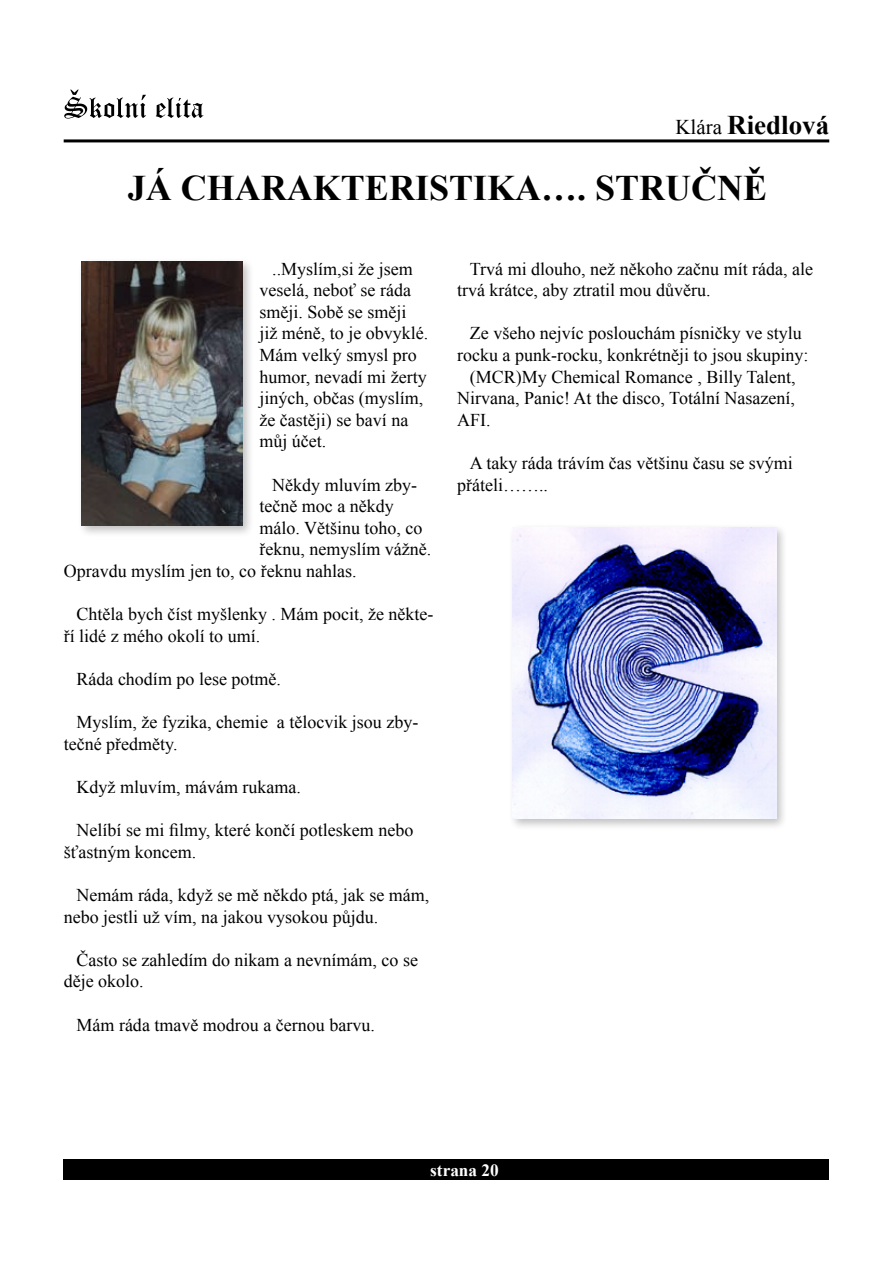
<style>
.page{position:relative;width:893px;height:1263px;background:#fff}
.page>*{position:absolute;margin:0;border:0;box-sizing:border-box;transform-origin:0 0}
.t1{font:700 36px "Times New Roman";color:#000}
.t2{font:700 27px "Times New Roman";color:#000}
.t3{font:18px/21.6px "Times New Roman";color:#000}
.t4{font:700 17.25px "Times New Roman";color:#fff}
.s1{font-weight:400;font-size:21px}
</style>
<div class="page">
<hr style="left:64px;top:139px;width:765px;height:3px;background:#000">
<svg style="left:64px;top:90px;width:139px;height:29px"></svg>
<div style="left:64px;top:1159px;width:765px;height:21px;background:#000"></div>
<div style="left:78px;top:257px;width:183px;height:287px;background:#000;opacity:.25"></div>
<img style="left:82px;top:261px;width:160px;height:264px">
<div style="left:508px;top:523px;width:287px;height:314px;background:#000;opacity:.25"></div>
<img style="left:512px;top:527px;width:264px;height:291px">
<h2 class="t2" style="left:675px;top:107px;width:155px"><span class="s1">Klára</span> Riedlová</h2>
<h1 class="t1" style="left:128px;top:163px;width:641px">JÁ CHARAKTERISTIKA…. STRUČNĚ</h1>
<p class="t3" style="left:259px;top:257px;width:170px;text-indent:13px">..Myslím,si že jsem veselá, neboť se ráda směji. Sobě se směji již méně, to je obvyklé.<br>Mám velký smysl pro humor, nevadí mi žerty jiných, občas (myslím, že častěji) se baví na můj účet.</p>
<p class="t3" style="left:272px;top:473px;width:146px">Někdy mluvím zby-</p>
<p class="t3" style="left:259px;top:495px;width:136px">tečně moc a někdy</p>
<p class="t3" style="left:259px;top:517px;width:165px">málo. Většinu toho, co</p>
<p class="t3" style="left:259px;top:538px;width:173px">řeknu, nemyslím vážně.</p>
<p class="t3" style="left:64px;top:560px;width:294px">Opravdu myslím jen to, co řeknu nahlas.</p>
<p class="t3" style="left:64px;top:603px;width:371px;text-indent:13px">Chtěla bych číst myšlenky . Mám pocit, že někte&shy;ří lidé z mého okolí to umí.</p>
<p class="t3" style="left:77px;top:668px;width:206px">Ráda chodím po lese potmě.</p>
<p class="t3" style="left:64px;top:711px;width:356px;text-indent:13px">Myslím, že fyzika, chemie a tělocvik jsou zby&shy;tečné předměty.</p>
<p class="t3" style="left:77px;top:776px;width:226px">Když mluvím, mávám rukama.</p>
<p class="t3" style="left:64px;top:819px;width:351px;text-indent:13px">Nelíbí se mi filmy, které končí potleskem nebo šťastným koncem.</p>
<p class="t3" style="left:64px;top:884px;width:367px;text-indent:13px">Nemám ráda, když se mě někdo ptá, jak se mám, nebo jestli už vím, na jakou vysokou půjdu.</p>
<p class="t3" style="left:64px;top:949px;width:356px;text-indent:13px">Často se zahledím do nikam a nevnímám, co se děje okolo.</p>
<p class="t3" style="left:77px;top:1013px;width:300px">Mám ráda tmavě modrou a černou barvu.</p>
<p class="t3" style="left:457px;top:257px;width:358px;text-indent:13px">Trvá mi dlouho, než někoho začnu mít ráda, ale trvá krátce, aby ztratil mou důvěru.</p>
<p class="t3" style="left:470px;top:322px;width:333px">Ze všeho nejvíc poslouchám písničky ve stylu</p>
<p class="t3" style="left:457px;top:344px;width:353px">rocku a punk-rocku, konkrétněji to jsou skupiny:</p>
<p class="t3" style="left:470px;top:365px;width:327px">(MCR)My Chemical Romance , Billy Talent,</p>
<p class="t3" style="left:457px;top:387px;width:339px">Nirvana, Panic! At the disco, Totální Nasazení,</p>
<p class="t3" style="left:457px;top:409px;width:35px">AFI.</p>
<p class="t3" style="left:457px;top:452px;width:337px;text-indent:13px">A taky ráda trávím čas většinu času se svými přáteli……..</p>
<p class="t4" style="left:430px;top:1158px;width:70px">strana 20</p>
</div>
